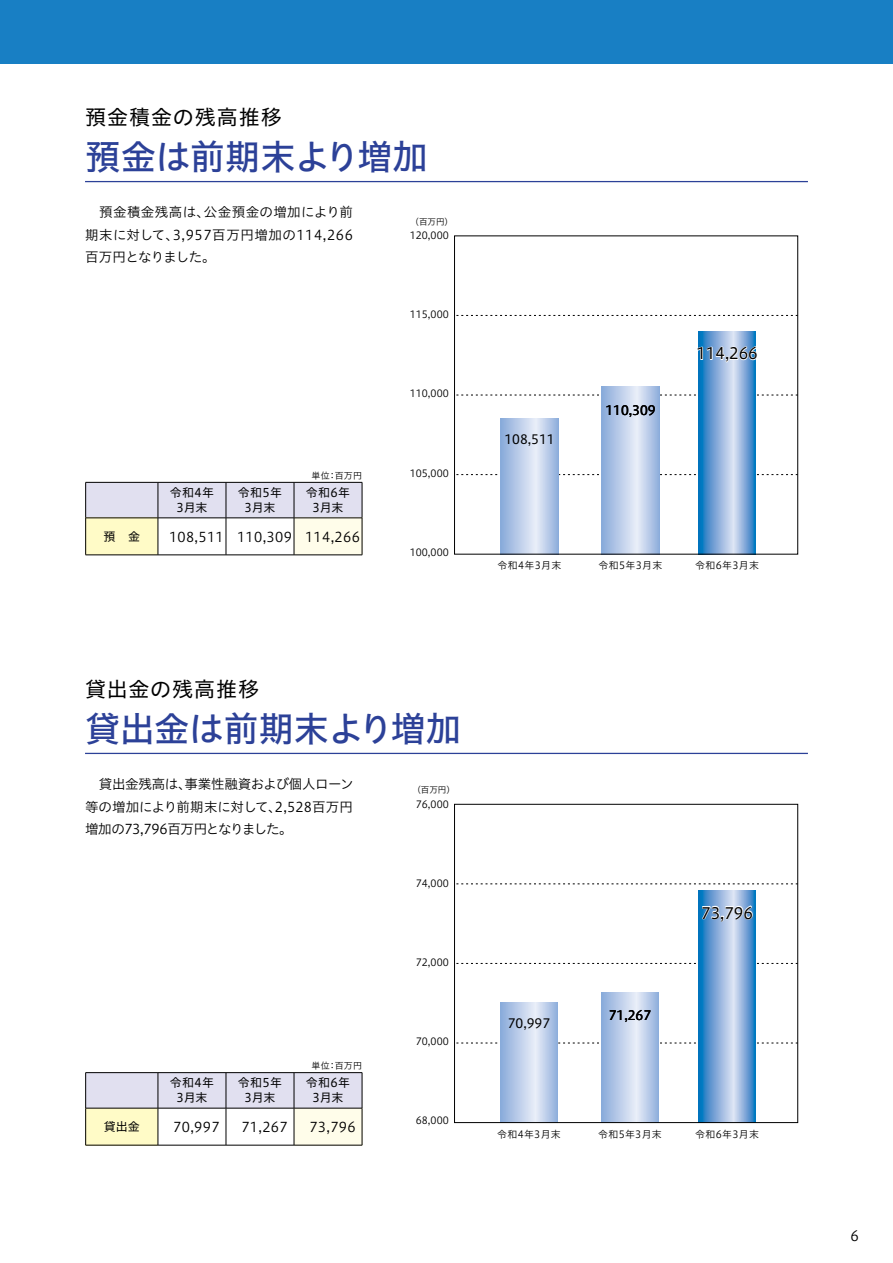
<style>
.page{position:relative;width:893px;height:1263px;background:#fff}
.page>*{position:absolute;margin:0;border:0;box-sizing:border-box;transform-origin:0 0}
.t1{font:35.25px "Hiragino UD Sans Std W5";letter-spacing:-.02em;color:#2c4198}
.t2{font:21px "Hiragino UD Sans Std W4";letter-spacing:.05em;color:#000}
.t3{font:15.6px "Hiragino UD Sans Std W4";color:#000}
.t4{font:13.8px "Hiragino UD Sans Std W3";color:#000}
.t5{font:13.5px/22.5px "Hiragino UD Sans Std W3";letter-spacing:.015em;color:#000;text-align:justify}
.t6{font:12.9px "Hiragino UD Sans Std W4";color:#000}
.t7{font:12px/15px "Hiragino UD Sans Std W4";letter-spacing:.025em;color:#000;text-align:center}
.t8{font:10.05px "Hiragino UD Sans Std W3";letter-spacing:.03em;color:#000}
.t9{font:9px "Hiragino UD Sans Std W3";letter-spacing:.025em;color:#000}
.t10{font:8.55px "Hiragino UD Sans Std W3";letter-spacing:-.005em;color:#000}
</style>
<div class="page">
<div style="left:0;top:0;width:893px;height:64px;background:#187fc4"></div>
<hr style="left:85px;top:181px;width:723px;height:1px;background:#2c4198">
<hr style="left:85px;top:753px;width:723px;height:1px;background:#2c4198">
<svg style="left:456px;top:474px;width:340px;height:1px"></svg>
<svg style="left:456px;top:315px;width:340px;height:1px"></svg>
<svg style="left:456px;top:395px;width:340px;height:1px"></svg>
<svg style="left:501px;top:419px;width:57px;height:133px;background:#bacce9"></svg>
<svg style="left:602px;top:387px;width:57px;height:165px;background:#bacce9"></svg>
<svg style="left:698px;top:331px;width:58px;height:221px;background:#77a8d8"></svg>
<svg style="left:698px;top:344px;width:58px;height:20px"></svg>
<svg style="left:456px;top:1043px;width:340px;height:1px"></svg>
<svg style="left:456px;top:963px;width:340px;height:1px"></svg>
<svg style="left:456px;top:884px;width:340px;height:1px"></svg>
<svg style="left:500px;top:1003px;width:58px;height:118px;background:#bacce9"></svg>
<svg style="left:601px;top:992px;width:58px;height:129px;background:#bacce9"></svg>
<svg style="left:698px;top:890px;width:58px;height:231px;background:#76a8d8"></svg>
<svg style="left:701px;top:904px;width:52px;height:19px"></svg>
<div style="left:454px;top:804px;width:344px;height:319px;border:1px solid #000"></div>
<svg style="left:86px;top:1073px;width:276px;height:35px;background:#dcdbea"></svg>
<div style="left:86px;top:1108px;width:72px;height:37px;background:#fffbc7"></div>
<div style="left:294px;top:1108px;width:68px;height:37px;background:#fffdea"></div>
<hr style="left:158px;top:1073px;width:1px;height:35px;background:#000">
<hr style="left:226px;top:1073px;width:1px;height:35px;background:#000">
<hr style="left:158px;top:1108px;width:1px;height:37px;background:#000">
<hr style="left:226px;top:1108px;width:1px;height:37px;background:#000">
<hr style="left:85px;top:1072px;width:73px;height:1px;background:#000">
<hr style="left:85px;top:1073px;width:1px;height:35px;background:#000">
<hr style="left:158px;top:1072px;width:68px;height:1px;background:#000">
<hr style="left:226px;top:1072px;width:68px;height:1px;background:#000">
<hr style="left:294px;top:1072px;width:68px;height:1px;background:#000">
<hr style="left:294px;top:1073px;width:1px;height:35px;background:#000">
<hr style="left:362px;top:1073px;width:1px;height:35px;background:#000">
<hr style="left:85px;top:1108px;width:73px;height:1px;background:#000">
<hr style="left:85px;top:1108px;width:1px;height:37px;background:#000">
<hr style="left:158px;top:1108px;width:68px;height:1px;background:#000">
<hr style="left:226px;top:1108px;width:68px;height:1px;background:#000">
<hr style="left:294px;top:1108px;width:68px;height:1px;background:#000">
<hr style="left:294px;top:1108px;width:1px;height:37px;background:#000">
<hr style="left:362px;top:1108px;width:1px;height:37px;background:#000">
<hr style="left:85px;top:1145px;width:73px;height:1px;background:#000">
<hr style="left:158px;top:1145px;width:68px;height:1px;background:#000">
<hr style="left:226px;top:1145px;width:68px;height:1px;background:#000">
<hr style="left:294px;top:1145px;width:68px;height:1px;background:#000">
<div style="left:86px;top:483px;width:276px;height:35px;background:#e1e0f0"></div>
<div style="left:86px;top:518px;width:72px;height:37px;background:#fffbc7"></div>
<div style="left:294px;top:518px;width:68px;height:37px;background:#fffdea"></div>
<hr style="left:158px;top:482px;width:1px;height:36px;background:#000">
<hr style="left:226px;top:482px;width:1px;height:36px;background:#000">
<hr style="left:158px;top:518px;width:1px;height:37px;background:#000">
<hr style="left:226px;top:518px;width:1px;height:37px;background:#000">
<hr style="left:85px;top:482px;width:73px;height:1px;background:#000">
<hr style="left:85px;top:482px;width:1px;height:36px;background:#000">
<hr style="left:158px;top:482px;width:68px;height:1px;background:#000">
<hr style="left:226px;top:482px;width:68px;height:1px;background:#000">
<hr style="left:294px;top:482px;width:68px;height:1px;background:#000">
<hr style="left:294px;top:482px;width:1px;height:36px;background:#000">
<hr style="left:362px;top:482px;width:1px;height:36px;background:#000">
<hr style="left:85px;top:518px;width:73px;height:1px;background:#000">
<hr style="left:85px;top:518px;width:1px;height:37px;background:#000">
<hr style="left:158px;top:518px;width:68px;height:1px;background:#000">
<hr style="left:226px;top:518px;width:68px;height:1px;background:#000">
<hr style="left:294px;top:518px;width:68px;height:1px;background:#000">
<hr style="left:294px;top:518px;width:1px;height:37px;background:#000">
<hr style="left:362px;top:518px;width:1px;height:37px;background:#000">
<hr style="left:85px;top:555px;width:73px;height:1px;background:#000">
<hr style="left:158px;top:555px;width:68px;height:1px;background:#000">
<hr style="left:226px;top:555px;width:68px;height:1px;background:#000">
<hr style="left:294px;top:555px;width:68px;height:1px;background:#000">
<h2 class="t2" style="left:85px;top:101px;width:198px">預金積金の残高推移</h2>
<h1 class="t1" style="left:85px;top:130px;width:344px">預金は前期末より増加</h1>
<p class="t5" style="left:85px;top:200px;width:269px">　預金積金残高は、公金預金の増加により前期末に対して、3,957百万円増加の114,266百万円となりました。</p>
<p class="t10" style="left:410px;top:216px;width:44px">（百万円）</p>
<p class="t8" style="left:410px;top:228px;width:41px">120,000</p>
<p class="t8" style="left:410px;top:307px;width:41px">115,000</p>
<p class="t9" style="left:312px;top:469px;width:52px">単位：百万円</p>
<p class="t7" style="left:170px;top:484px;width:46px">令和4年<br>3月末</p>
<p class="t7" style="left:238px;top:484px;width:46px">令和5年<br>3月末</p>
<p class="t7" style="left:306px;top:484px;width:46px">令和6年<br>3月末</p>
<p class="t7" style="left:103px;top:528px;width:38px">預　金</p>
<p class="t5" style="left:169px;top:524px;width:192px">108,511 110,309 114,266</p>
<p class="t8" style="left:410px;top:386px;width:41px">110,000</p>
<p class="t8" style="left:410px;top:465px;width:41px">105,000</p>
<p class="t8" style="left:410px;top:544px;width:41px">100,000</p>
<p class="t6" style="left:504px;top:430px;width:52px">108,511</p>
<p class="t6" style="left:605px;top:400px;width:52px">110,309</p>
<p class="t3" style="left:696px;top:342px;width:63px">114,266</p>
<p class="t8" style="left:498px;top:558px;width:65px">令和4年3月末</p>
<p class="t8" style="left:599px;top:558px;width:65px">令和5年3月末</p>
<p class="t8" style="left:695px;top:558px;width:65px">令和6年3月末</p>
<h2 class="t2" style="left:85px;top:673px;width:176px">貸出金の残高推移</h2>
<h1 class="t1" style="left:85px;top:702px;width:378px">貸出金は前期末より増加</h1>
<p class="t5" style="left:85px;top:772px;width:270px">　貸出金残高は、事業性融資および個人ローン等の増加により前期末に対して、2,528百万円増加の73,796百万円となりました。</p>
<p class="t10" style="left:412px;top:783px;width:44px">（百万円）</p>
<p class="t8" style="left:416px;top:796px;width:34px">76,000</p>
<p class="t8" style="left:416px;top:875px;width:34px">74,000</p>
<p class="t8" style="left:416px;top:954px;width:34px">72,000</p>
<p class="t9" style="left:312px;top:1059px;width:52px">単位：百万円</p>
<p class="t7" style="left:170px;top:1075px;width:46px">令和4年<br>3月末</p>
<p class="t7" style="left:238px;top:1075px;width:46px">令和5年<br>3月末</p>
<p class="t7" style="left:306px;top:1075px;width:46px">令和6年<br>3月末</p>
<p class="t7" style="left:104px;top:1118px;width:38px">貸出金</p>
<p class="t5" style="left:173px;top:1115px;width:48px">70,997</p>
<p class="t5" style="left:241px;top:1115px;width:48px">71,267</p>
<p class="t5" style="left:309px;top:1115px;width:48px">73,796</p>
<p class="t8" style="left:416px;top:1033px;width:34px">70,000</p>
<p class="t8" style="left:416px;top:1113px;width:34px">68,000</p>
<p class="t6" style="left:508px;top:1013px;width:44px">70,997</p>
<p class="t6" style="left:609px;top:1005px;width:44px">71,267</p>
<p class="t3" style="left:701px;top:901px;width:53px">73,796</p>
<p class="t8" style="left:497px;top:1126px;width:65px">令和4年3月末</p>
<p class="t8" style="left:598px;top:1126px;width:65px">令和5年3月末</p>
<p class="t8" style="left:695px;top:1126px;width:65px">令和6年3月末</p>
<p class="t4" style="left:850px;top:1225px;width:10px">6</p>
</div>
